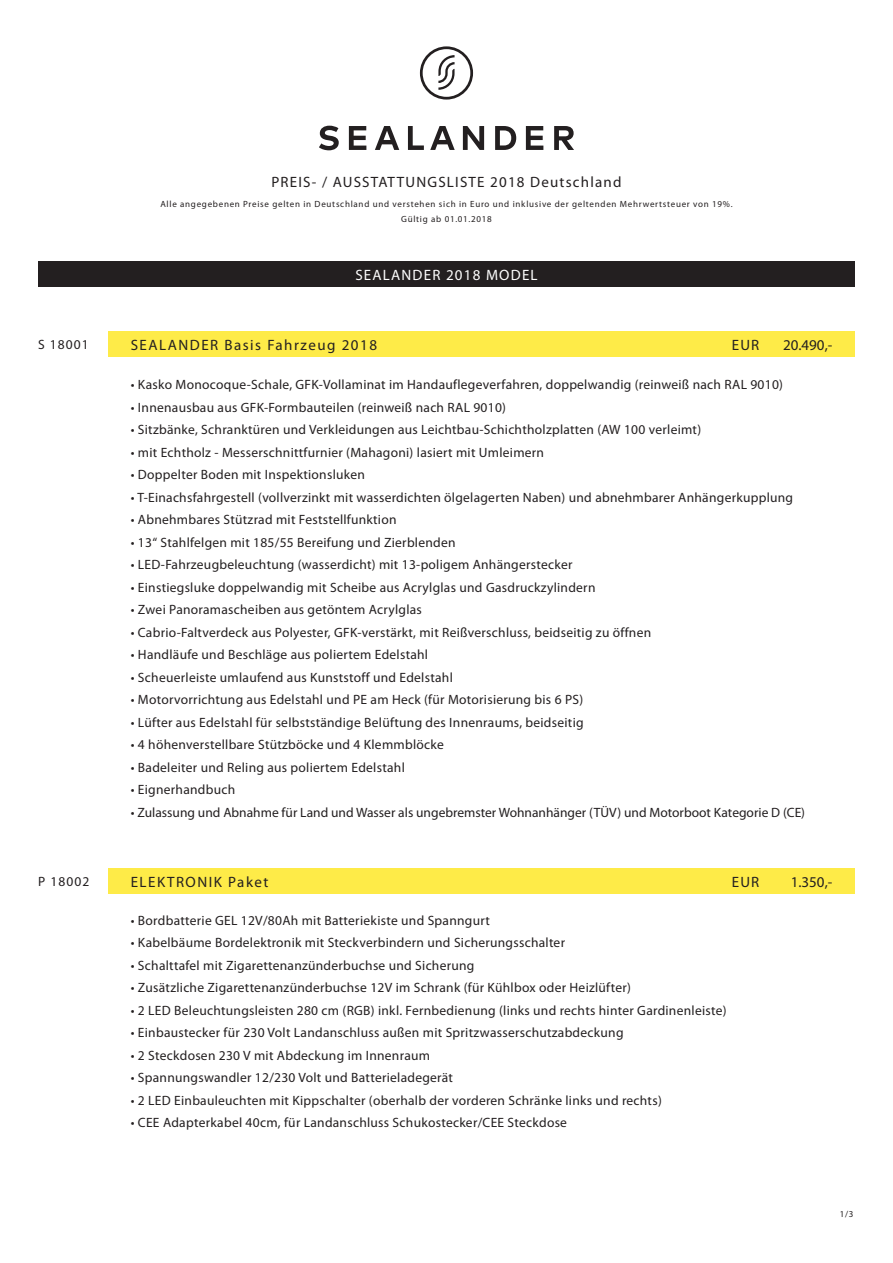
<style>
.page{position:relative;width:893px;height:1263px;background:#fff}
.page>*{position:absolute;margin:0;border:0;box-sizing:border-box;transform-origin:0 0}
.t1{font:15px "Myriad Pro";letter-spacing:.08em;color:#231f20}
.t2{font:15px "Myriad Pro";letter-spacing:.1em;color:#231f20}
.t3{font:15px "Myriad Pro";letter-spacing:.08em;color:#fff}
.t4{font:13.5px "Myriad Pro";letter-spacing:.02em;color:#231f20}
.t5{font:13.5px "Myriad Pro";color:#231f20}
.t6{font:9px "Myriad Pro";letter-spacing:.08em;color:#231f20}
</style>
<div class="page">
<svg style="left:349px;top:126px;width:17px;height:24px"></svg>
<svg style="left:375px;top:126px;width:24px;height:24px"></svg>
<svg style="left:408px;top:126px;width:16px;height:24px"></svg>
<svg style="left:430px;top:126px;width:25px;height:24px"></svg>
<svg style="left:463px;top:126px;width:21px;height:24px"></svg>
<svg style="left:495px;top:126px;width:21px;height:24px"></svg>
<svg style="left:554px;top:126px;width:20px;height:24px"></svg>
<svg style="left:526px;top:126px;width:17px;height:24px"></svg>
<svg style="left:319px;top:126px;width:20px;height:24px"></svg>
<svg style="left:420px;top:46px;width:53px;height:54px"></svg>
<div style="left:38px;top:261px;width:817px;height:26px;background:#231f20"></div>
<div style="left:108px;top:332px;width:747px;height:25px;background:#feeb48"></div>
<div style="left:108px;top:868px;width:747px;height:26px;background:#feeb48"></div>
<p class="t1" style="left:271px;top:173px;width:352px">PREIS- / AUSSTATTUNGSLISTE 2018 Deutschland</p>
<p class="t6" style="left:160px;top:198px;width:574px">Alle angegebenen Preise gelten in Deutschland und verstehen sich in Euro und inklusive der geltenden Mehrwertsteuer von 19%.</p>
<p class="t6" style="left:401px;top:213px;width:92px">Gültig ab 01.01.2018</p>
<p class="t3" style="left:355px;top:266px;width:184px">SEALANDER 2018 MODEL</p>
<p class="t4" style="left:38px;top:337px;width:52px">S 18001</p>
<p class="t2" style="left:131px;top:336px;width:248px">SEALANDER Basis Fahrzeug 2018</p>
<p class="t4" style="left:131px;top:376px;width:654px">• Kasko Monocoque-Schale, GFK-Vollaminat im Handauflegeverfahren, doppelwandig (reinweiß nach RAL 9010)</p>
<p class="t4" style="left:131px;top:399px;width:377px">• Innenausbau aus GFK-Formbauteilen (reinweiß nach RAL 9010)</p>
<p class="t4" style="left:131px;top:421px;width:572px">• Sitzbänke, Schranktüren und Verkleidungen aus Leichtbau-Schichtholzplatten (AW 100 verleimt)</p>
<p class="t4" style="left:131px;top:444px;width:415px">• mit Echtholz - Messerschnittfurnier (Mahagoni) lasiert mit Umleimern</p>
<p class="t4" style="left:131px;top:466px;width:236px">• Doppelter Boden mit Inspektionsluken</p>
<p class="t4" style="left:131px;top:489px;width:664px">• T-Einachsfahrgestell (vollverzinkt mit wasserdichten ölgelagerten Naben) und abnehmbarer Anhängerkupplung</p>
<p class="t4" style="left:131px;top:511px;width:267px">• Abnehmbares Stützrad mit Feststellfunktion</p>
<p class="t4" style="left:131px;top:534px;width:326px">• 13“ Stahlfelgen mit 185/55 Bereifung und Zierblenden</p>
<p class="t4" style="left:131px;top:556px;width:443px">• LED-Fahrzeugbeleuchtung (wasserdicht) mit 13-poligem Anhängerstecker</p>
<p class="t4" style="left:131px;top:579px;width:466px">• Einstiegsluke doppelwandig mit Scheibe aus Acrylglas und Gasdruckzylindern</p>
<p class="t4" style="left:131px;top:601px;width:293px">• Zwei Panoramascheiben aus getöntem Acrylglas</p>
<p class="t4" style="left:131px;top:624px;width:522px">• Cabrio-Faltverdeck aus Polyester, GFK-verstärkt, mit Reißverschluss, beidseitig zu öffnen</p>
<p class="t4" style="left:131px;top:646px;width:299px">• Handläufe und Beschläge aus poliertem Edelstahl</p>
<p class="t4" style="left:131px;top:669px;width:324px">• Scheuerleiste umlaufend aus Kunststoff und Edelstahl</p>
<p class="t4" style="left:131px;top:691px;width:454px">• Motorvorrichtung aus Edelstahl und PE am Heck (für Motorisierung bis 6 PS)</p>
<p class="t4" style="left:131px;top:714px;width:454px">• Lüfter aus Edelstahl für selbstständige Belüftung des Innenraums, beidseitig</p>
<p class="t4" style="left:131px;top:736px;width:315px">• 4 höhenverstellbare Stützböcke und 4 Klemmblöcke</p>
<p class="t4" style="left:131px;top:759px;width:276px">• Badeleiter und Reling aus poliertem Edelstahl</p>
<p class="t4" style="left:131px;top:781px;width:106px">• Eignerhandbuch</p>
<p class="t5" style="left:131px;top:804px;width:676px">• Zulassung und Abnahme für Land und Wasser als ungebremster Wohnanhänger (TÜV) und Motorboot Kategorie D (CE)</p>
<p class="t1" style="left:732px;top:336px;width:29px">EUR</p>
<p class="t1" style="left:783px;top:336px;width:51px">20.490,-</p>
<p class="t4" style="left:38px;top:873px;width:53px">P 18002</p>
<p class="t2" style="left:131px;top:872px;width:139px">ELEKTRONIK Paket</p>
<p class="t4" style="left:131px;top:912px;width:361px">• Bordbatterie GEL 12V/80Ah mit Batteriekiste und Spanngurt</p>
<p class="t4" style="left:131px;top:934px;width:436px">• Kabelbäume Bordelektronik mit Steckverbindern und Sicherungsschalter</p>
<p class="t4" style="left:131px;top:957px;width:345px">• Schalttafel mit Zigarettenanzünderbuchse und Sicherung</p>
<p class="t4" style="left:131px;top:979px;width:502px">• Zusätzliche Zigarettenanzünderbuchse 12V im Schrank (für Kühlbox oder Heizlüfter)</p>
<p class="t4" style="left:131px;top:1002px;width:597px">• 2 LED Beleuchtungsleisten 280 cm (RGB) inkl. Fernbedienung (links und rechts hinter Gardinenleiste)</p>
<p class="t4" style="left:131px;top:1024px;width:494px">• Einbaustecker für 230 Volt Landanschluss außen mit Spritzwasserschutzabdeckung</p>
<p class="t4" style="left:131px;top:1047px;width:301px">• 2 Steckdosen 230 V mit Abdeckung im Innenraum</p>
<p class="t4" style="left:131px;top:1069px;width:324px">• Spannungswandler 12/230 Volt und Batterieladegerät</p>
<p class="t4" style="left:131px;top:1092px;width:533px">• 2 LED Einbauleuchten mit Kippschalter (oberhalb der vorderen Schränke links und rechts)</p>
<p class="t4" style="left:131px;top:1114px;width:438px">• CEE Adapterkabel 40cm, für Landanschluss Schukostecker/CEE Steckdose</p>
<p class="t1" style="left:732px;top:872px;width:29px">EUR</p>
<p class="t1" style="left:791px;top:872px;width:43px">1.350,-</p>
<p class="t6" style="left:840px;top:1209px;width:15px">1/3</p>
</div>
